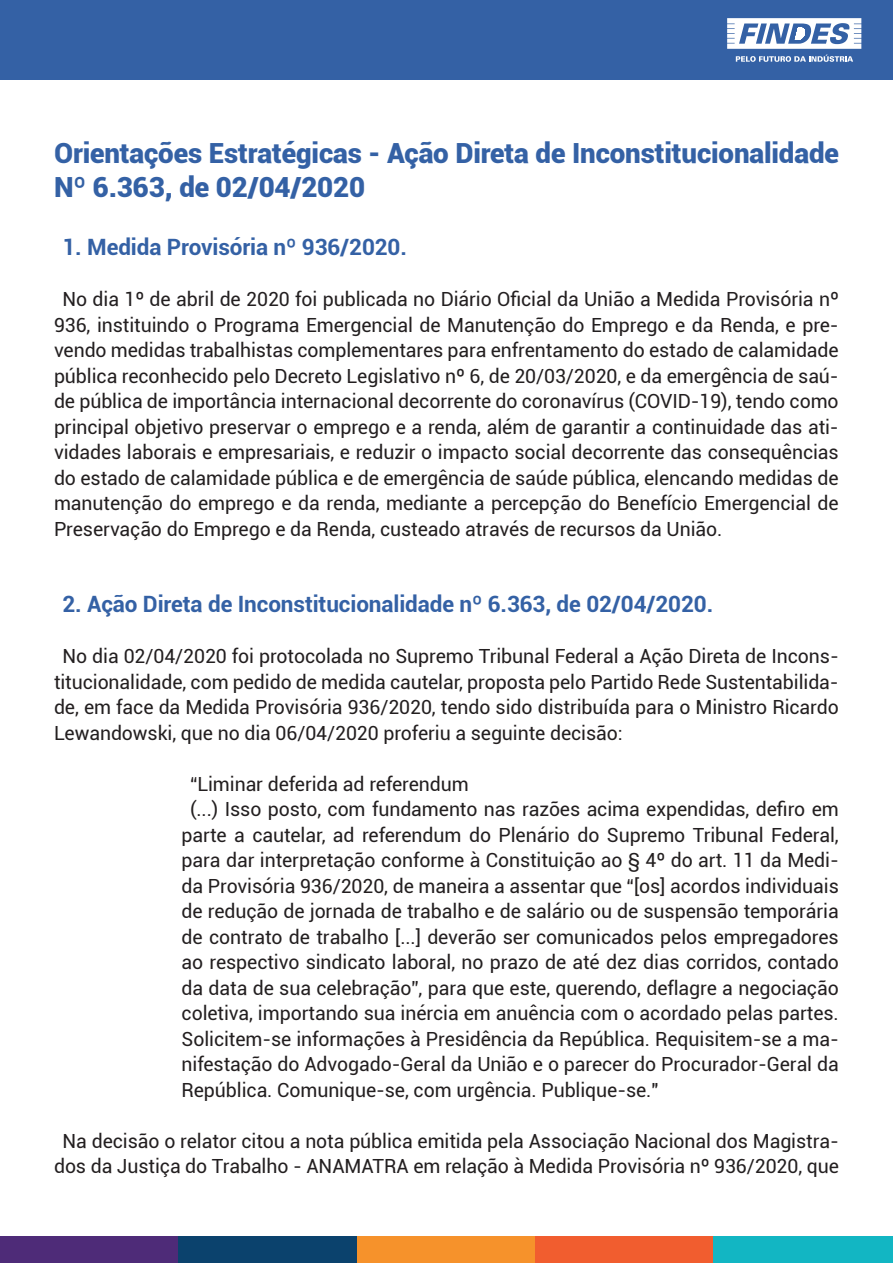
<style>
.page{position:relative;width:893px;height:1263px;background:#fff}
.page>*{position:absolute;margin:0;border:0;box-sizing:border-box;transform-origin:0 0}
.t1{font:900 27.75px/33.3px "Roboto";letter-spacing:-.005em;color:#3461a5}
.t2{font:700 22.5px "Roboto";letter-spacing:-.005em;color:#3461a5}
.t3{font:19.5px/25.5px "Roboto";letter-spacing:-.005em;color:#231f20;text-align:justify}
</style>
<div class="page">
<div style="left:0;top:1236px;width:180px;height:27px;background:#4e2b78"></div>
<div style="left:178px;top:1236px;width:180px;height:27px;background:#0b426d"></div>
<div style="left:357px;top:1236px;width:179px;height:27px;background:#f6922b"></div>
<div style="left:535px;top:1236px;width:180px;height:27px;background:#f15d2f"></div>
<div style="left:713px;top:1236px;width:180px;height:27px;background:#12b6c3"></div>
<div style="left:0;top:0;width:893px;height:80px;background:#3461a5"></div>
<svg style="left:727px;top:18px;width:134px;height:31px"></svg>
<svg style="left:736px;top:55px;width:117px;height:7px"></svg>
<h1 class="t1" style="left:54px;top:136px;width:786px">Orientações Estratégicas - Ação Direta de Inconstitucionalidade<br>Nº 6.363, de 02/04/2020</h1>
<p class="t2" style="left:63px;top:231px;width:346px">1. Medida Provisória nº 936/2020.</p>
<p class="t3" style="left:54px;top:286px;width:786px;text-indent:9px">No dia 1º de abril de 2020 foi publicada no Diário Oficial da União a Medida Provisória nº 936, instituindo o Programa Emergencial de Manutenção do Emprego e da Renda, e pre&shy;vendo medidas trabalhistas complementares para enfrentamento do estado de calamidade pública reconhecido pelo Decreto Legislativo nº 6, de 20/03/2020, e da emergência de saú&shy;de pública de importância internacional decorrente do coronavírus (COVID-19), tendo como principal objetivo preservar o emprego e a renda, além de garantir a continuidade das ati&shy;vidades laborais e empresariais, e reduzir o impacto social decorrente das consequências do estado de calamidade pública e de emergência de saúde pública, elencando medidas de manutenção do emprego e da renda, mediante a percepção do Benefício Emergencial de Preservação do Emprego e da Renda, custeado através de recursos da União.</p>
<p class="t2" style="left:63px;top:588px;width:652px">2. Ação Direta de Inconstitucionalidade nº 6.363, de 02/04/2020.</p>
<p class="t3" style="left:54px;top:643px;width:786px;text-indent:9px">No dia 02/04/2020 foi protocolada no Supremo Tribunal Federal a Ação Direta de Incons&shy;titucionalidade, com pedido de medida cautelar, proposta pelo Partido Rede Sustentabilida&shy;de, em face da Medida Provisória 936/2020, tendo sido distribuída para o Ministro Ricardo Lewandowski, que no dia 06/04/2020 proferiu a seguinte decisão:</p>
<p class="t3" style="left:190px;top:770px;width:280px">“Liminar deferida ad referendum</p>
<p class="t3" style="left:190px;top:796px;width:650px">(...) Isso posto, com fundamento nas razões acima expendidas, defiro em</p>
<p class="t3" style="left:182px;top:821px;width:659px">parte a cautelar, ad referendum do Plenário do Supremo Tribunal Federal,</p>
<p class="t3" style="left:182px;top:847px;width:659px">para dar interpretação conforme à Constituição ao § 4º do art. 11 da Medi-</p>
<p class="t3" style="left:182px;top:872px;width:659px">da Provisória 936/2020, de maneira a assentar que “[os] acordos individuais</p>
<p class="t3" style="left:182px;top:898px;width:659px">de redução de jornada de trabalho e de salário ou de suspensão temporária</p>
<p class="t3" style="left:182px;top:923px;width:659px">de contrato de trabalho [...] deverão ser comunicados pelos empregadores</p>
<p class="t3" style="left:182px;top:949px;width:659px">ao respectivo sindicato laboral, no prazo de até dez dias corridos, contado</p>
<p class="t3" style="left:182px;top:974px;width:659px">da data de sua celebração”, para que este, querendo, deflagre a negociação</p>
<p class="t3" style="left:182px;top:1000px;width:659px">coletiva, importando sua inércia em anuência com o acordado pelas partes.</p>
<p class="t3" style="left:182px;top:1025px;width:659px">Solicitem-se informações à Presidência da República. Requisitem-se a ma-</p>
<p class="t3" style="left:182px;top:1051px;width:659px">nifestação do Advogado-Geral da União e o parecer do Procurador-Geral da</p>
<p class="t3" style="left:182px;top:1076px;width:478px">República. Comunique-se, com urgência. Publique-se."</p>
<p class="t3" style="left:54px;top:1127px;width:786px;text-align:center">Na decisão o relator citou a nota pública emitida pela Associação Nacional dos Magistra&shy;dos da Justiça do Trabalho - ANAMATRA em relação à Medida Provisória nº 936/2020, que</p>
</div>
